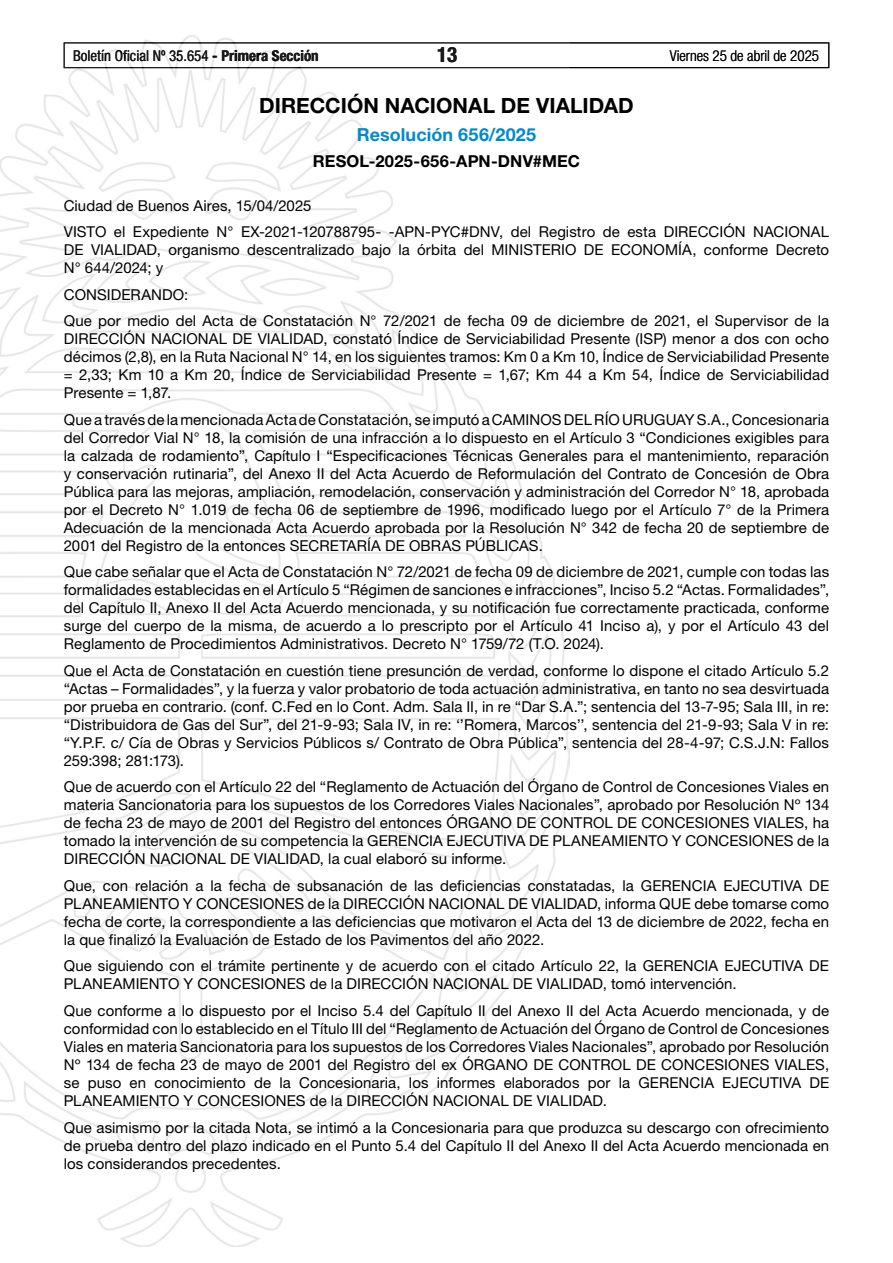
<style>
.page{position:relative;width:893px;height:1263px;background:#fff}
.page>*{position:absolute;margin:0;border:0;box-sizing:border-box;transform-origin:0 0}
.t1{font:700 21px "Helvetica Neue LT Std";color:#000}
.t2{font:700 condensed 21px "Helvetica Neue LT Std";color:#000}
.t3{font:700 18px "Helvetica Neue LT Std";letter-spacing:.005em;color:#0089cf}
.t4{font:700 16.5px "Helvetica Neue LT Std";letter-spacing:.01em;color:#000}
.t5{font:15px/18px "Helvetica Neue LT Std";letter-spacing:.005em;color:#000;text-align:justify}
.t6{font:condensed 15px "Helvetica Neue LT Std";color:#000}
.t7{font:300 condensed 15px "Helvetica Neue LT Std";color:#000}
.s1{font-weight:700}
</style>
<div class="page">
<div style="left:64px;top:43px;width:765px;height:25px;border:1px solid #000"></div>
<img style="left:0;top:35px;width:569px;height:1211px">
<p class="t6" style="left:73px;top:47px;width:247px">Boletín Oficial Nº 35.654 <span class="s1">- Primera Sección</span></p>
<h1 class="t2" style="left:437px;top:42px;width:22px">13</h1>
<p class="t7" style="left:670px;top:47px;width:151px">Viernes 25 de abril de 2025</p>
<h1 class="t1" style="left:259px;top:92px;width:376px">DIRECCIÓN NACIONAL DE VIALIDAD</h1>
<p class="t3" style="left:357px;top:123px;width:181px">Resolución 656/2025</p>
<p class="t4" style="left:313px;top:151px;width:269px">RESOL-2025-656-APN-DNV#MEC</p>
<p class="t5" style="left:64px;top:192px;width:767px;line-height:26.5px">Ciudad de Buenos Aires, 15/04/2025<br>VISTO el Expediente N° EX-2021-120788795- -APN-PYC#DNV, del Registro de esta DIRECCIÓN NACIONAL</p>
<p class="t5" style="left:64px;top:241px;width:767px">DE VIALIDAD, organismo descentralizado bajo la órbita del MINISTERIO DE ECONOMÍA, conforme Decreto<br>N° 644/2024; y</p>
<p class="t5" style="left:64px;top:281px;width:767px;line-height:26.5px">CONSIDERANDO:<br>Que por medio del Acta de Constatación N° 72/2021 de fecha 09 de diciembre de 2021, el Supervisor de la</p>
<p class="t5" style="left:64px;top:330px;width:767px">DIRECCIÓN NACIONAL DE VIALIDAD, constató Índice de Serviciabilidad Presente (ISP) menor a dos con ocho décimos (2,8), en la Ruta Nacional N° 14, en los siguientes tramos: Km 0 a Km 10, Índice de Serviciabilidad Presente = 2,33; Km 10 a Km 20, Índice de Serviciabilidad Presente = 1,67; Km 44 a Km 54, Índice de Serviciabilidad Presente = 1,87.</p>
<p class="t5" style="left:64px;top:410px;width:767px">Que a través de la mencionada Acta de Constatación, se imputó a CAMINOS DEL RÍO URUGUAY S.A., Concesionaria del Corredor Vial N° 18, la comisión de una infracción a lo dispuesto en el Artículo 3 “Condiciones exigibles para la calzada de rodamiento”, Capítulo I “Especificaciones Técnicas Generales para el mantenimiento, reparación y conservación rutinaria”, del Anexo II del Acta Acuerdo de Reformulación del Contrato de Concesión de Obra Pública para las mejoras, ampliación, remodelación, conservación y administración del Corredor N° 18, aprobada por el Decreto N° 1.019 de fecha 06 de septiembre de 1996, modificado luego por el Artículo 7° de la Primera Adecuación de la mencionada Acta Acuerdo aprobada por la Resolución N° 342 de fecha 20 de septiembre de 2001 del Registro de la entonces SECRETARÍA DE OBRAS PÚBLICAS.</p>
<p class="t5" style="left:64px;top:563px;width:767px">Que cabe señalar que el Acta de Constatación N° 72/2021 de fecha 09 de diciembre de 2021, cumple con todas las formalidades establecidas en el Artículo 5 “Régimen de sanciones e infracciones”, Inciso 5.2 “Actas. Formalidades”, del Capítulo II, Anexo II del Acta Acuerdo mencionada, y su notificación fue correctamente practicada, conforme surge del cuerpo de la misma, de acuerdo a lo prescripto por el Artículo 41 Inciso a), y por el Artículo 43 del Reglamento de Procedimientos Administrativos. Decreto N° 1759/72 (T.O. 2024).</p>
<p class="t5" style="left:64px;top:661px;width:767px">Que el Acta de Constatación en cuestión tiene presunción de verdad, conforme lo dispone el citado Artículo 5.2 “Actas – Formalidades”, y la fuerza y valor probatorio de toda actuación administrativa, en tanto no sea desvirtuada por prueba en contrario. (conf. C.Fed en lo Cont. Adm. Sala II, in re “Dar S.A.”; sentencia del 13-7-95; Sala III, in re: “Distribuidora de Gas del Sur”, del 21-9-93; Sala IV, in re: ‘’Romera, Marcos’’, sentencia del 21-9-93; Sala V in re: “Y.P.F. c/ Cía de Obras y Servicios Públicos s/ Contrato de Obra Pública”, sentencia del 28-4-97; C.S.J.N: Fallos 259:398; 281:173).</p>
<p class="t5" style="left:64px;top:778px;width:767px">Que de acuerdo con el Artículo 22 del “Reglamento de Actuación del Órgano de Control de Concesiones Viales en materia Sancionatoria para los supuestos de los Corredores Viales Nacionales”, aprobado por Resolución Nº 134 de fecha 23 de mayo de 2001 del Registro del entonces ÓRGANO DE CONTROL DE CONCESIONES VIALES, ha tomado la intervención de su competencia la GERENCIA EJECUTIVA DE PLANEAMIENTO Y CONCESIONES de la DIRECCIÓN NACIONAL DE VIALIDAD, la cual elaboró su informe.</p>
<p class="t5" style="left:64px;top:876px;width:767px">Que, con relación a la fecha de subsanación de las deficiencias constatadas, la GERENCIA EJECUTIVA DE PLANEAMIENTO Y CONCESIONES de la DIRECCIÓN NACIONAL DE VIALIDAD, informa QUE debe tomarse como fecha de corte, la correspondiente a las deficiencias que motivaron el Acta del 13 de diciembre de 2022, fecha en la que finalizó la Evaluación de Estado de los Pavimentos del año 2022.</p>
<p class="t5" style="left:64px;top:957px;width:767px">Que siguiendo con el trámite pertinente y de acuerdo con el citado Artículo 22, la GERENCIA EJECUTIVA DE<br>PLANEAMIENTO Y CONCESIONES de la DIRECCIÓN NACIONAL DE VIALIDAD, tomó intervención.</p>
<p class="t5" style="left:64px;top:1001px;width:767px">Que conforme a lo dispuesto por el Inciso 5.4 del Capítulo II del Anexo II del Acta Acuerdo mencionada, y de conformidad con lo establecido en el Título III del “Reglamento de Actuación del Órgano de Control de Concesiones Viales en materia Sancionatoria para los supuestos de los Corredores Viales Nacionales”, aprobado por Resolución Nº 134 de fecha 23 de mayo de 2001 del Registro del ex ÓRGANO DE CONTROL DE CONCESIONES VIALES, se puso en conocimiento de la Concesionaria, los informes elaborados por la GERENCIA EJECUTIVA DE PLANEAMIENTO Y CONCESIONES de la DIRECCIÓN NACIONAL DE VIALIDAD.</p>
<p class="t5" style="left:64px;top:1118px;width:767px">Que asimismo por la citada Nota, se intimó a la Concesionaria para que produzca su descargo con ofrecimiento de prueba dentro del plazo indicado en el Punto 5.4 del Capítulo II del Anexo II del Acta Acuerdo mencionada en los considerandos precedentes.</p>
</div>
